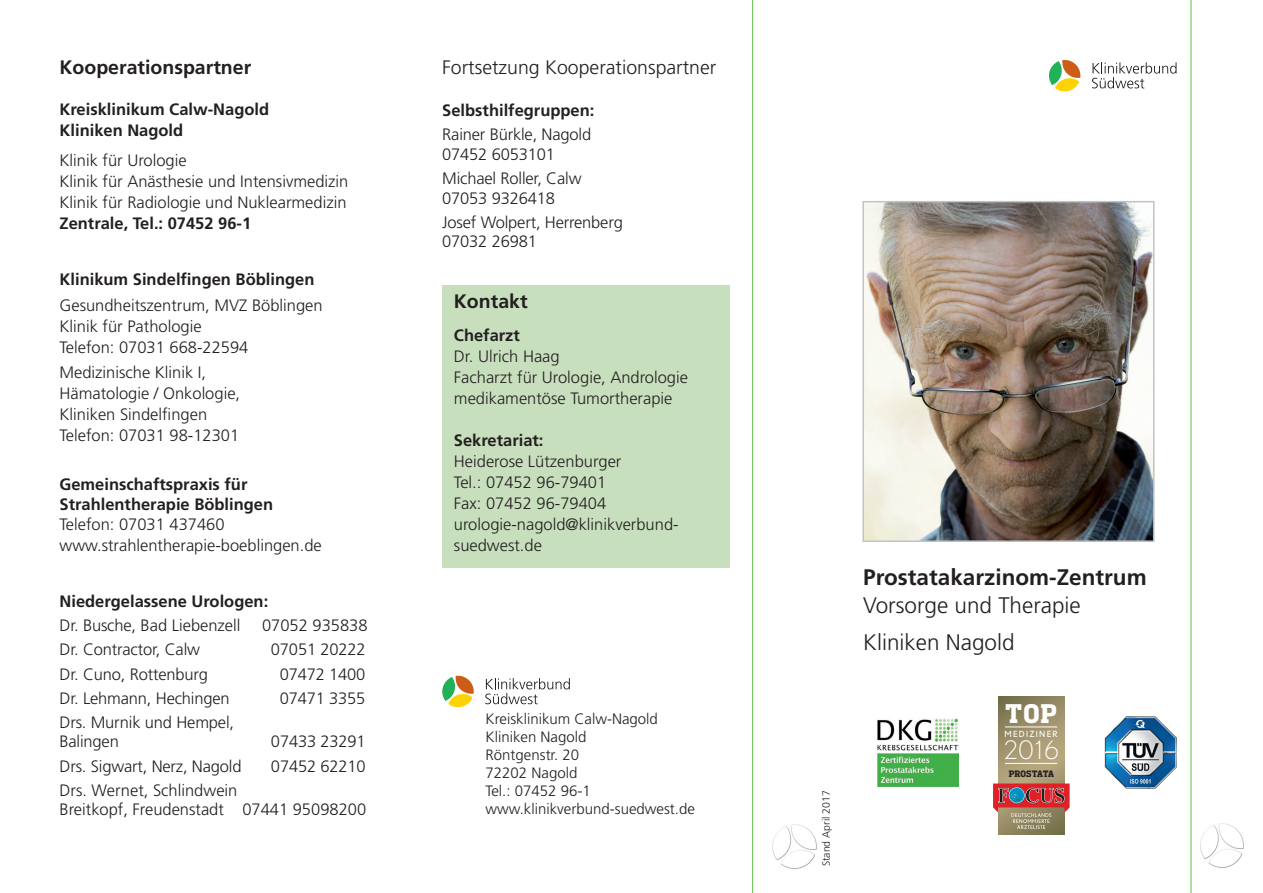
<style>
.page{position:relative;width:1263px;height:893px;background:#fff}
.page>*{position:absolute;margin:0;border:0;box-sizing:border-box;transform-origin:0 0}
.t1{font:300 25.35px "Nobel";color:#fff}
.t2{font:700 25.05px "Heron Serif";color:#fff}
.t3{font:300 22.5px/37px "Frutiger LT Std";color:#231f20}
.t4{font:700 22.5px "Frutiger LT Std";color:#231f20}
.t5{font:300 19.5px "Frutiger LT Std";color:#231f20}
.t6{font:700 19.5px "Frutiger LT Std";color:#231f20}
.t7{font:300 16.5px/21px "Frutiger LT Std";color:#231f20}
.t8{font:700 16.5px/21px "Frutiger LT Std";color:#231f20}
.t9{font:300 15px/18px "Frutiger LT Std";color:#231f20}
.t10{font:300 10.5px "Frutiger LT Std";color:#231f20}
.t11{font:700 8.7px "Heron Serif";letter-spacing:.01em;color:#231f20}
.t12{font:8.55px "Nobel";letter-spacing:.135em;color:#fff}
</style>
<div class="page">
<img style="left:865px;top:204px;width:286px;height:335px">
<div style="left:862px;top:201px;width:292px;height:341px;border:2px solid #c2c3c3"></div>
<hr style="left:1191px;top:0;width:1px;height:893px;background:#60bb46">
<hr style="left:752px;top:0;width:1px;height:893px;background:#60bb46">
<img style="left:772px;top:824px;width:45px;height:45px">
<img style="left:1200px;top:823px;width:44px;height:45px">
<div style="left:442px;top:285px;width:288px;height:283px;background:#c8dfbd"></div>
<svg style="left:1092px;top:62px;width:84px;height:26px"></svg>
<svg style="left:1049px;top:60px;width:32px;height:31px"></svg>
<svg style="left:485px;top:678px;width:85px;height:26px"></svg>
<svg style="left:442px;top:676px;width:32px;height:31px"></svg>
<img style="left:1104px;top:716px;width:73px;height:73px">
<img style="left:877px;top:718px;width:81px;height:68px">
<svg style="left:998px;top:696px;width:66px;height:139px;background:#9f926c"></svg>
<hr style="left:1005px;top:763px;width:52px;height:1px;background:#fff">
<hr style="left:1005px;top:726px;width:52px;height:1px;background:#fff">
<svg style="left:993px;top:783px;width:76px;height:46px;background:#ae6b61"></svg>
<p class="t6" style="left:60px;top:56px;width:193px">Kooperationspartner</p>
<p class="t8" style="left:60px;top:99px;width:211px">Kreisklinikum Calw-Nagold<br>Kliniken Nagold</p>
<p class="t7" style="left:60px;top:150px;width:290px">Klinik für Urologie<br>Klinik für Anästhesie und Intensivmedizin<br>Klinik für Radiologie und Nuklearmedizin</p>
<p class="t8" style="left:60px;top:213px;width:193px">Zentrale, Tel.: 07452 96-1</p>
<p class="t8" style="left:60px;top:269px;width:256px">Klinikum Sindelfingen Böblingen</p>
<p class="t7" style="left:60px;top:295px;width:265px">Gesundheitszentrum, MVZ Böblingen<br>Klinik für Pathologie<br>Telefon: 07031 668-22594</p>
<p class="t7" style="left:60px;top:362px;width:182px">Medizinische Klinik I,<br>Hämatologie / Onkologie,<br>Kliniken Sindelfingen<br>Telefon: 07031 98-12301</p>
<p class="t8" style="left:60px;top:475px;width:215px;line-height:19.8px">Gemeinschaftspraxis für<br>Strahlentherapie Böblingen</p>
<p class="t7" style="left:60px;top:514px;width:264px">Telefon: 07031 437460 www.strahlentherapie-boeblingen.de</p>
<p class="t8" style="left:60px;top:591px;width:210px">Niedergelassene Urologen:</p>
<p class="t7" style="left:60px;top:615px;width:182px">Dr. Busche, Bad Liebenzell</p>
<p class="t7" style="left:262px;top:615px;width:107px">07052 935838</p>
<p class="t7" style="left:60px;top:639px;width:142px">Dr. Contractor, Calw</p>
<p class="t7" style="left:271px;top:639px;width:96px">07051 20222</p>
<p class="t7" style="left:60px;top:664px;width:150px">Dr. Cuno, Rottenburg</p>
<p class="t7" style="left:280px;top:664px;width:87px">07472 1400</p>
<p class="t7" style="left:60px;top:688px;width:172px">Dr. Lehmann, Hechingen</p>
<p class="t7" style="left:280px;top:688px;width:87px">07471 3355</p>
<p class="t7" style="left:60px;top:712px;width:176px;line-height:19.8px">Drs. Murnik und Hempel,<br>Balingen</p>
<p class="t7" style="left:271px;top:731px;width:96px">07433 23291</p>
<p class="t7" style="left:60px;top:755px;width:183px">Drs. Sigwart, Nerz, Nagold</p>
<p class="t7" style="left:271px;top:755px;width:96px">07452 62210</p>
<p class="t7" style="left:60px;top:780px;width:308px;line-height:19.8px">Drs. Wernet, Schlindwein<br>Breitkopf, Freudenstadt 07441 95098200</p>
<p class="t5" style="left:442px;top:56px;width:276px">Fortsetzung Kooperationspartner</p>
<p class="t8" style="left:442px;top:100px;width:154px">Selbsthilfegruppen:</p>
<p class="t7" style="left:442px;top:125px;width:150px;line-height:19.8px">Rainer Bürkle, Nagold<br>07452 6053101</p>
<p class="t7" style="left:442px;top:168px;width:141px;line-height:19.8px">Michael Roller, Calw<br>07053 9326418</p>
<p class="t7" style="left:442px;top:212px;width:182px;line-height:19.8px">Josef Wolpert, Herrenberg<br>07032 26981</p>
<p class="t6" style="left:454px;top:290px;width:75px">Kontakt</p>
<p class="t8" style="left:454px;top:324px;width:68px">Chefarzt</p>
<p class="t7" style="left:454px;top:346px;width:236px">Dr. Ulrich Haag<br>Facharzt für Urologie, Andrologie medikamentöse Tumortherapie</p>
<p class="t8" style="left:454px;top:429px;width:91px">Sekretariat:</p>
<p class="t7" style="left:454px;top:451px;width:226px">Heiderose Lützenburger<br>Tel.: 07452 96-79401<br>Fax: 07452 96-79404 urologie-nagold@klinikverbund&shy;suedwest.de</p>
<p class="t9" style="left:486px;top:710px;width:211px">Kreisklinikum Calw-Nagold<br>Kliniken Nagold<br>Röntgenstr. 20<br>72202 Nagold<br>Tel.: 07452 96-1 www.klinikverbund-suedwest.de</p>
<p class="t10" style="left:820px;top:866px;width:77px;rotate:-90deg">Stand April 2017</p>
<h3 class="t4" style="left:863px;top:563px;width:285px">Prostatakarzinom-Zentrum</h3>
<h3 class="t3" style="left:863px;top:587px;width:219px">Vorsorge und Therapie<br>Kliniken Nagold</h3>
<h2 class="t2" style="left:1005px;top:697px;width:53px">TOP</h2>
<p class="t12" style="left:1004px;top:729px;width:55px">MEDIZINER</p>
<h1 class="t1" style="left:1003px;top:736px;width:58px">2016</h1>
<p class="t11" style="left:1009px;top:768px;width:47px">PROSTATA</p>
</div>
